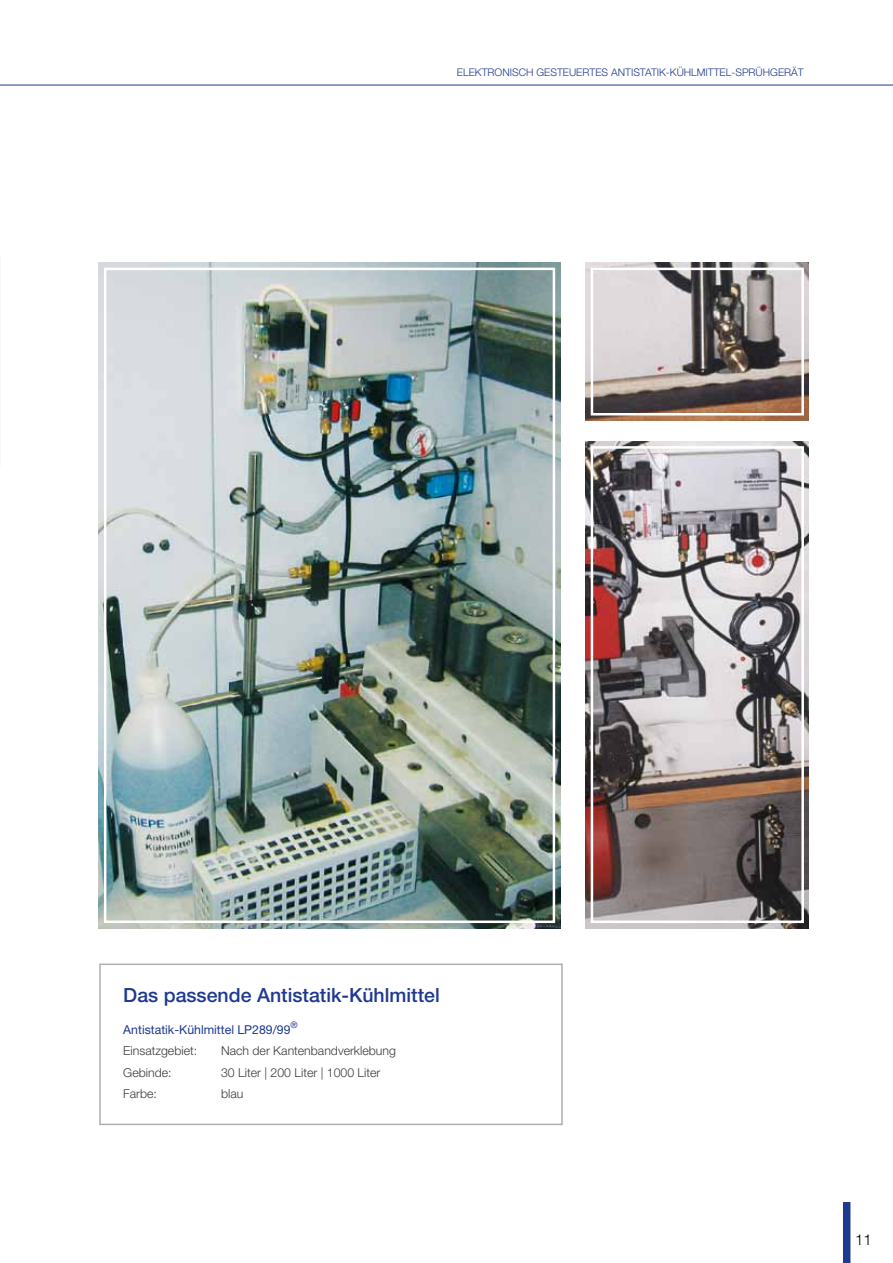
<style>
.page{position:relative;width:893px;height:1263px;background:#fff}
.page>*{position:absolute;margin:0;border:0;box-sizing:border-box;transform-origin:0 0}
.t1{font:500 19.5px "Helvetica Neue LT";color:#1e398f}
.t2{font:300 15px "Helvetica Neue LT";color:#000}
.t3{font:300 12.3px "Helvetica Neue LT";color:#3b3b3a}
.t4{font:12.3px "Helvetica Neue LT";color:#1e398f}
.t5{font:300 10.5px "Helvetica Neue LT";color:#1e398f}
.t6{font:9px "Helvetica Neue LT";color:#1e398f}
</style>
<div class="page">
<hr style="left:0;top:85px;width:893px;height:1px;background:#1e398f">
<div style="left:843px;top:1202px;width:7px;height:61px;background:#1e398f"></div>
<div style="left:99px;top:963px;width:464px;height:162px;border:2px solid #abafb2"></div>
<img style="left:98px;top:262px;width:463px;height:667px">
<div style="left:104px;top:268px;width:451px;height:655px;border:3px solid #fff"></div>
<svg style="left:585px;top:262px;width:224px;height:159px;background:#9d9390"></svg>
<div style="left:591px;top:268px;width:213px;height:147px;border:3px solid #fff"></div>
<img style="left:585px;top:441px;width:224px;height:488px">
<div style="left:591px;top:446px;width:213px;height:477px;border:3px solid #fff"></div>
<p class="t5" style="left:457px;top:66px;width:14px">Elektronis</p>
<p class="t5" style="left:519px;top:66px;width:26px">ch gesteuertes</p>
<p class="t5" style="left:611px;top:66px;width:7px">antistatik</p>
<p class="t5" style="left:666px;top:66px;width:11px">-kühlmittel</p>
<p class="t5" style="left:731px;top:66px;width:12px">-sprühger</p>
<p class="t5" style="left:791px;top:66px;width:11px">ät</p>
<p class="t1" style="left:123px;top:983px;width:318px">Das passende Antistatik-Kühlmittel</p>
<p class="t6" style="left:291px;top:1019px;width:9px">®</p>
<p class="t4" style="left:123px;top:1022px;width:169px">Antistatik-Kühlmittel LP289/99</p>
<p class="t3" style="left:123px;top:1043px;width:75px">Einsatzgebiet:</p>
<p class="t3" style="left:221px;top:1043px;width:176px">Nach der Kantenbandverklebung</p>
<p class="t3" style="left:123px;top:1065px;width:50px">Gebinde:</p>
<p class="t3" style="left:221px;top:1065px;width:161px">30 Liter | 200 Liter | 1000 Liter</p>
<p class="t3" style="left:123px;top:1086px;width:35px">Farbe:</p>
<p class="t3" style="left:221px;top:1086px;width:24px">blau</p>
<p class="t2" style="left:855px;top:1230px;width:18px">11</p>
</div>
